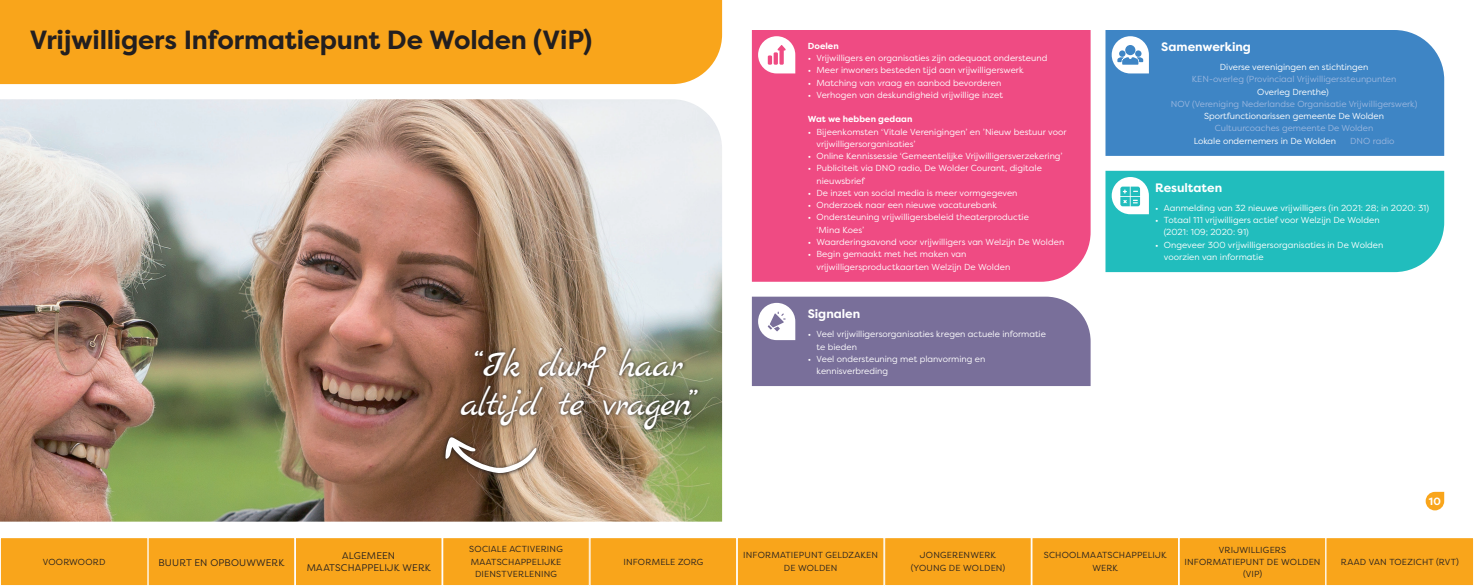
<style>
.page{position:relative;width:1474px;height:586px;background:#fff}
.page>*{position:absolute;margin:0;border:0;box-sizing:border-box;transform-origin:0 0}
.t1{font:38.06px/38.1px "Marck Script";letter-spacing:-.03em;color:#fff;text-align:center}
.t2{font:700 26.25px "Filson Pro";letter-spacing:-.01em;color:#231f20}
.t3{font:700 12.25px "Filson Pro";letter-spacing:-.005em;color:#fff}
.t4{font:700 10.5px "Filson Pro";color:#fff}
.t5{font:9.62px/12.2px "Filson Pro";letter-spacing:.015em;color:#231f20;text-align:center}
.t6{font:8.75px/12.2px "Filson Pro";color:#fff}
.t7{font:8.75px/12.2px "Filson Pro";letter-spacing:.02em;color:#231f20;text-align:center}
.t8{font:8.75px "Filson Pro";color:#9bb7df}
.t9{font:700 8.75px "Filson Pro";letter-spacing:.005em;color:#fff}
</style>
<div class="page">
<div style="left:0;top:0;width:722px;height:84px;background:#f9a51b"></div>
<div style="left:752px;top:30px;width:338px;height:251px;background:#ef4b83"></div>
<div style="left:1105px;top:30px;width:339px;height:126px;background:#3e85c5"></div>
<div style="left:1105px;top:171px;width:339px;height:101px;background:#21bdbd"></div>
<svg style="left:1111px;top:36px;width:37px;height:37px"></svg>
<svg style="left:758px;top:36px;width:37px;height:37px"></svg>
<svg style="left:1425px;top:491px;width:19px;height:19px"></svg>
<img style="left:0;top:99px;width:722px;height:422px">
<svg style="left:457px;top:343px;width:244px;height:90px;background:#87765d"></svg>
<svg style="left:441px;top:433px;width:99px;height:44px"></svg>
<svg style="left:445px;top:436px;width:91px;height:37px"></svg>
<div style="left:752px;top:296px;width:338px;height:90px;background:#796f9a"></div>
<div style="left:0;top:537px;width:148px;height:48px;background:#f9a51b"></div>
<div style="left:0;top:537px;width:148px;height:48px;border:1px solid #fff"></div>
<div style="left:295px;top:537px;width:147px;height:48px;background:#f9a51b"></div>
<div style="left:295px;top:537px;width:147px;height:48px;border:1px solid #fff"></div>
<div style="left:590px;top:537px;width:146px;height:48px;background:#f9a51b"></div>
<div style="left:589px;top:537px;width:148px;height:48px;border:1px solid #fff"></div>
<div style="left:884px;top:537px;width:147px;height:48px;background:#f9a51b"></div>
<div style="left:884px;top:537px;width:147px;height:48px;border:1px solid #fff"></div>
<div style="left:1179px;top:537px;width:146px;height:48px;background:#f9a51b"></div>
<div style="left:1178px;top:537px;width:148px;height:48px;border:1px solid #fff"></div>
<div style="left:148px;top:537px;width:147px;height:48px;background:#f9a51b"></div>
<div style="left:148px;top:537px;width:147px;height:48px;border:1px solid #fff"></div>
<div style="left:443px;top:537px;width:146px;height:48px;background:#f9a51b"></div>
<div style="left:442px;top:537px;width:147px;height:48px;border:1px solid #fff"></div>
<div style="left:737px;top:537px;width:146px;height:48px;background:#f9a51b"></div>
<div style="left:737px;top:537px;width:147px;height:48px;border:1px solid #fff"></div>
<div style="left:1032px;top:537px;width:146px;height:48px;background:#f9a51b"></div>
<div style="left:1031px;top:537px;width:147px;height:48px;border:1px solid #fff"></div>
<div style="left:1325px;top:537px;width:148px;height:48px;background:#f9a51b"></div>
<div style="left:1325px;top:537px;width:148px;height:48px;border:1px solid #fff"></div>
<h2 class="t2" style="left:30px;top:23px;width:564px">Vrijwilligers Informatiepunt De Wolden (ViP)</h2>
<h1 class="t1" style="left:460px;top:348px;width:238px">“Ik durf haar altijd te vragen”</h1>
<p class="t9" style="left:807px;top:40px;width:33px">Doelen</p>
<p class="t6" style="left:807px;top:52px;width:241px">• Vrijwilligers en organisaties zijn adequaat ondersteund</p>
<p class="t6" style="left:807px;top:64px;width:217px">• Meer inwoners besteden tijd aan vrijwilligerswerk</p>
<p class="t6" style="left:807px;top:76px;width:195px">• Matching van vraag en aanbod bevorderen</p>
<p class="t6" style="left:807px;top:88px;width:197px">• Verhogen van deskundigheid vrijwillige inzet</p>
<p class="t9" style="left:807px;top:114px;width:106px">Wat we hebben gedaan</p>
<p class="t6" style="left:816px;top:125px;width:251px;text-indent:-9px">• Bijeenkomsten ‘Vitale Verenigingen’ en ’Nieuw bestuur voor vrijwilligersorganisaties’</p>
<p class="t6" style="left:807px;top:150px;width:256px">• Online Kennissessie ‘Gemeentelijke Vrijwilligersverzekering’</p>
<p class="t6" style="left:816px;top:162px;width:227px;text-indent:-9px">• Publiciteit via DNO radio, De Wolder Courant, digitale nieuwsbrief</p>
<p class="t6" style="left:807px;top:186px;width:211px">• De inzet van social media is meer vormgegeven</p>
<p class="t6" style="left:807px;top:199px;width:191px">• Onderzoek naar een nieuwe vacaturebank</p>
<p class="t6" style="left:816px;top:211px;width:214px;text-indent:-9px">• Ondersteuning vrijwilligersbeleid theaterproductie ‘Mina Koes’</p>
<p class="t6" style="left:807px;top:235px;width:258px">• Waarderingsavond voor vrijwilligers van Welzijn De Wolden</p>
<p class="t6" style="left:816px;top:248px;width:195px;text-indent:-9px">• Begin gemaakt met het maken van vrijwilligersproductkaarten Welzijn De Wolden</p>
<h3 class="t3" style="left:807px;top:306px;width:54px">Signalen</h3>
<p class="t6" style="left:816px;top:328px;width:231px;text-indent:-9px">• Veel vrijwilligersorganisaties kregen actuele informatie te bieden</p>
<p class="t6" style="left:816px;top:352px;width:170px;text-indent:-9px">• Veel ondersteuning met planvorming en kennisverbreding</p>
<h3 class="t3" style="left:1161px;top:39px;width:91px">Samenwerking</h3>
<p class="t6" style="left:1219px;top:61px;width:150px">Diverse verenigingen en stichtingen</p>
<p class="t8" style="left:1191px;top:73px;width:206px">KEN-overleg (Provinciaal Vrijwilligerssteunpunten</p>
<p class="t6" style="left:1257px;top:85px;width:73px">Overleg Drenthe)</p>
<p class="t8" style="left:1170px;top:98px;width:248px">NOV (Vereniging Nederlandse Organisatie Vrijwilligerswerk)</p>
<p class="t6" style="left:1204px;top:110px;width:181px">Sportfunctionarissen gemeente De Wolden</p>
<p class="t8" style="left:1214px;top:122px;width:160px">Cultuurcoaches gemeente De Wolden</p>
<p class="t6" style="left:1193px;top:134px;width:144px">Lokale ondernemers in De Wolden</p>
<p class="t8" style="left:1350px;top:135px;width:46px">DNO radio</p>
<h3 class="t3" style="left:1155px;top:180px;width:69px">Resultaten</h3>
<p class="t6" style="left:1155px;top:201px;width:275px">• Aanmelding van 32 nieuwe vrijwilligers (in 2021: 28; in 2020: 31)</p>
<p class="t6" style="left:1163px;top:213px;width:217px;text-indent:-9px">• Totaal 111 vrijwilligers actief voor Welzijn De Wolden (2021: 109; 2020: 91)</p>
<p class="t6" style="left:1163px;top:238px;width:221px;text-indent:-9px">• Ongeveer 300 vrijwilligersorganisaties in De Wolden voorzien van informatie</p>
<p class="t4" style="left:1428px;top:494px;width:13px">10</p>
<p class="t7" style="left:469px;top:542px;width:95px">SOCIALE ACTIVERING<br>MAATSCHAPPELIJKE<br>DIENSTVERLENING</p>
<p class="t7" style="left:743px;top:548px;width:137px">INFORMATIEPUNT GELDZAKEN<br>DE WOLDEN</p>
<p class="t7" style="left:1043px;top:548px;width:124px">SCHOOLMAATSCHAPPELIJK<br>WERK</p>
<p class="t7" style="left:1340px;top:555px;width:120px">RAAD VAN TOEZICHT (RVT)</p>
<p class="t7" style="left:43px;top:555px;width:64px">VOORWOORD</p>
<p class="t5" style="left:307px;top:549px;width:125px">ALGEMEEN<br>MAATSCHAPPELIJK WERK</p>
<p class="t7" style="left:623px;top:555px;width:81px">INFORMELE ZORG</p>
<p class="t7" style="left:910px;top:548px;width:96px">JONGERENWERK (YOUNG DE WOLDEN)</p>
<p class="t7" style="left:1184px;top:543px;width:138px">VRIJWILLIGERS<br>INFORMATIEPUNT DE WOLDEN (VIP)</p>
<p class="t5" style="left:158px;top:555px;width:127px">BUURT EN OPBOUWWERK</p>
</div>
